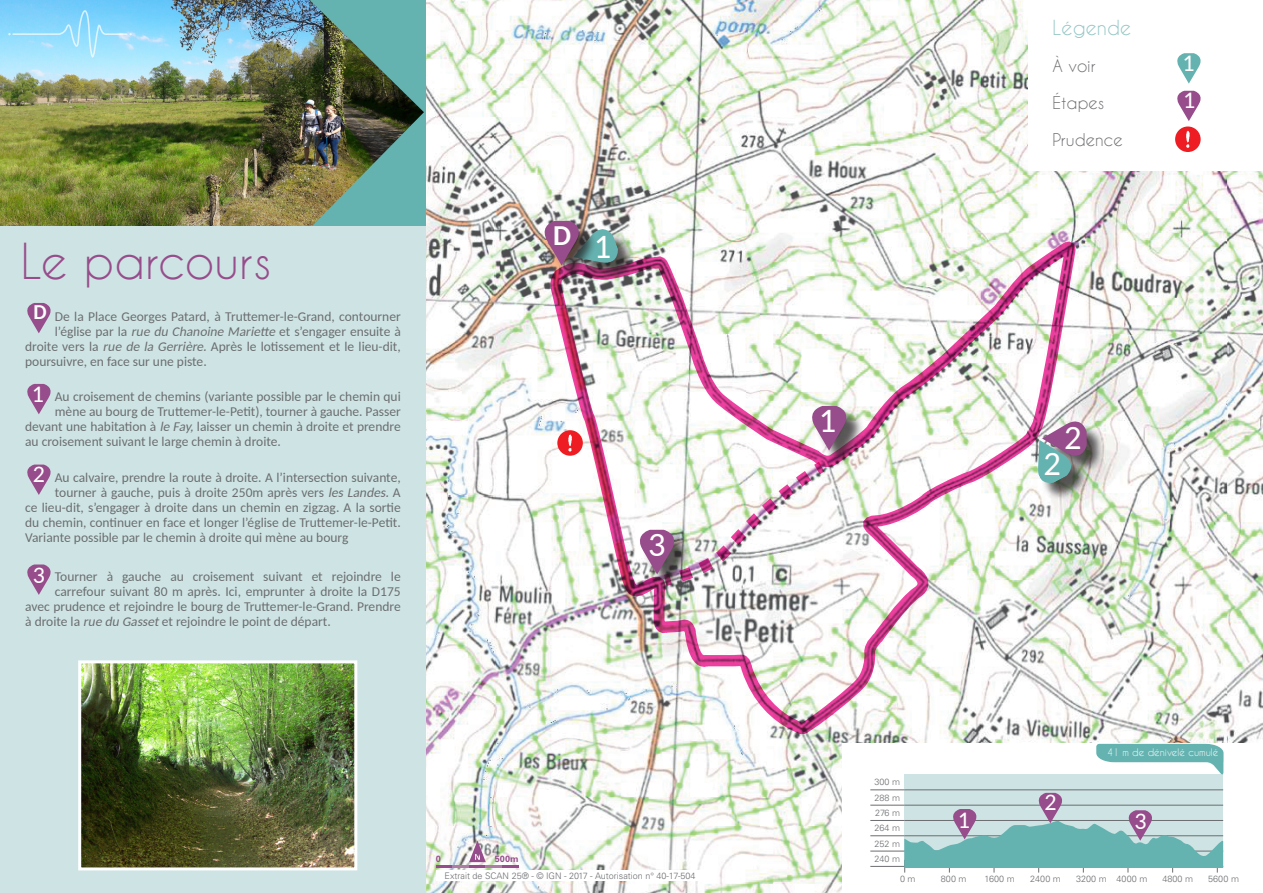
<style>
.page{position:relative;width:1263px;height:893px;background:#fff}
.page>*{position:absolute;margin:0;border:0;box-sizing:border-box;transform-origin:0 0}
.t1{font:46.5px "Caviar Dreams";color:#974d8b}
.t2{font:34.5px "Carlito";color:#fff}
.t3{font:700 28.5px "Carlito";color:#fff}
.t4{font:24px "Carlito";color:#fff}
.t5{font:700 21px "Carlito";color:#fff}
.t6{font:19.5px "Caviar Dreams";color:#94c6c5}
.t7{font:16.5px "Caviar Dreams";color:#6c6d70}
.t8{font:13.5px "Carlito";color:#6c6d70}
.t9{font:9.75px "Caviar Dreams";color:#fff}
.t10{font:300 9px "Univers LT Std";color:#6c6d70}
.t11{font:700 9px "Univers LT Std";color:#974d8b}
.s1{font-style:italic}
</style>
<div class="page">
<img style="left:425px;top:0;width:838px;height:893px">
<svg style="left:550px;top:242px;width:525px;height:492px"></svg>
<img style="left:0;top:0;width:424px;height:226px">
<div style="left:0;top:226px;width:425px;height:667px;background:#cee4e4"></div>
<svg style="left:27px;top:303px;width:24px;height:30px"></svg>
<svg style="left:27px;top:384px;width:24px;height:30px"></svg>
<svg style="left:27px;top:465px;width:24px;height:30px"></svg>
<svg style="left:27px;top:564px;width:24px;height:31px"></svg>
<div style="left:577px;top:232px;width:59px;height:49px;background:#231f20;opacity:.75"></div>
<div style="left:1046px;top:424px;width:59px;height:50px;background:#231f20;opacity:.75"></div>
<div style="left:815px;top:409px;width:49px;height:59px;background:#231f20;opacity:.75"></div>
<svg style="left:812px;top:406px;width:34px;height:45px;background:#a27198"></svg>
<div style="left:643px;top:533px;width:49px;height:59px;background:#231f20;opacity:.75"></div>
<img style="left:640px;top:462px;width:184px;height:124px">
<div style="left:547px;top:223px;width:50px;height:60px;background:#231f20;opacity:.75"></div>
<img style="left:545px;top:221px;width:74px;height:44px">
<div style="left:1029px;top:0;width:234px;height:170px;background:#fff"></div>
<svg style="left:1177px;top:53px;width:23px;height:31px"></svg>
<svg style="left:1177px;top:91px;width:23px;height:30px"></svg>
<div style="left:1175px;top:126px;width:25px;height:26px;background:#ee1d23;border-radius:50%"></div>
<svg style="left:1186px;top:131px;width:4px;height:17px"></svg>
<svg style="left:436px;top:840px;width:83px;height:27px"></svg>
<div style="left:1040px;top:443px;width:49px;height:58px;background:#231f20;opacity:.75"></div>
<svg style="left:1038px;top:422px;width:49px;height:64px;background:#89899a"></svg>
<div style="left:842px;top:744px;width:421px;height:149px;background:#fff"></div>
<div style="left:904px;top:774px;width:319px;height:92px;background:#cee4e4"></div>
<hr style="left:870px;top:789px;width:34px;height:1px;background:#6c6d70">
<hr style="left:904px;top:789px;width:319px;height:1px;background:#6c6d70">
<hr style="left:870px;top:805px;width:34px;height:1px;background:#6c6d70">
<hr style="left:870px;top:820px;width:34px;height:1px;background:#6c6d70">
<hr style="left:870px;top:835px;width:34px;height:1px;background:#6c6d70">
<hr style="left:870px;top:851px;width:34px;height:1px;background:#6c6d70">
<hr style="left:870px;top:866px;width:34px;height:1px;background:#6c6d70">
<svg style="left:1096px;top:744px;width:127px;height:31px"></svg>
<svg style="left:904px;top:793px;width:319px;height:80px"></svg>
<img style="left:82px;top:664px;width:271px;height:202px">
<div style="left:78px;top:660px;width:279px;height:210px;border:3px solid #fff"></div>
<div style="left:436px;top:870px;width:268px;height:11px;background:#fff"></div>
<div style="left:557px;top:430px;width:26px;height:26px;background:#ee1d23;border-radius:50%"></div>
<svg style="left:568px;top:434px;width:4px;height:17px"></svg>
<svg style="left:8px;top:10px;width:124px;height:47px;background:#94dcfd"></svg>
<p class="t1" style="left:21px;top:234px;width:252px">Le parcours</p>
<p class="t8" style="left:55px;top:307px;width:347px">De la Place Georges Patard, à Truttemer-le-Grand, contourner</p>
<p class="t8" style="left:55px;top:322px;width:347px">l’église par la <span class="s1">rue du Chanoine Mariette</span> et s’engager ensuite à</p>
<p class="t8" style="left:25px;top:337px;width:377px">droite vers la <span class="s1">rue de la Gerrière.</span> Après le lotissement et le lieu-dit,</p>
<p class="t8" style="left:25px;top:352px;width:183px">poursuivre, en face sur une piste.</p>
<p class="t8" style="left:55px;top:387px;width:347px">Au croisement de chemins (variante possible par le chemin qui</p>
<p class="t8" style="left:55px;top:402px;width:347px">mène au bourg de Truttemer-le-Petit), tourner à gauche. Passer</p>
<p class="t8" style="left:25px;top:417px;width:377px">devant une habitation à <span class="s1">le Fay,</span>laisser un chemin à droite et prendre</p>
<p class="t8" style="left:25px;top:432px;width:257px">au croisement suivant le large chemin à droite.</p>
<p class="t5" style="left:33px;top:298px;width:15px">D</p>
<p class="t4" style="left:32px;top:378px;width:14px">1</p>
<p class="t4" style="left:33px;top:458px;width:14px">2</p>
<p class="t8" style="left:55px;top:468px;width:347px">Au calvaire, prendre la route à droite. A l’intersection suivante,</p>
<p class="t8" style="left:55px;top:483px;width:347px">tourner à gauche, puis à droite 250m après vers <span class="s1">les Landes.</span> A</p>
<p class="t8" style="left:25px;top:498px;width:377px">ce lieu-dit, s’engager à droite dans un chemin en zigzag. A la sortie</p>
<p class="t8" style="left:25px;top:513px;width:377px">du chemin, continuer en face et longer l’église de Truttemer-le-Petit.</p>
<p class="t8" style="left:25px;top:528px;width:325px">Variante possible par le chemin à droite qui mène au bourg</p>
<p class="t4" style="left:33px;top:559px;width:14px">3</p>
<p class="t8" style="left:55px;top:568px;width:347px">Tourner à gauche au croisement suivant et rejoindre le</p>
<p class="t8" style="left:55px;top:583px;width:347px">carrefour suivant 80 m après. Ici, emprunter à droite la D175</p>
<p class="t8" style="left:25px;top:598px;width:377px">avec prudence et rejoindre le bourg de Truttemer-le-Grand. Prendre</p>
<p class="t8" style="left:25px;top:613px;width:307px">à droite la <span class="s1">rue du Gasset</span>et rejoindre le point de départ.</p>
<p class="t3" style="left:553px;top:216px;width:19px">D</p>
<p class="t2" style="left:594px;top:223px;width:19px">1</p>
<p class="t2" style="left:648px;top:521px;width:19px">3</p>
<p class="t11" style="left:436px;top:853px;width:7px">0</p>
<p class="t11" style="left:495px;top:853px;width:25px">500m</p>
<p class="t10" style="left:445px;top:870px;width:252px">Extrait de SCAN 25® - © IGN - 2017 - Autorisation n° 40-17-504</p>
<p class="t2" style="left:819px;top:397px;width:19px">1</p>
<p class="t6" style="left:1052px;top:16px;width:80px">Légende</p>
<p class="t7" style="left:1052px;top:56px;width:45px">À voir</p>
<p class="t7" style="left:1052px;top:93px;width:53px">Étapes</p>
<p class="t7" style="left:1052px;top:130px;width:72px">Prudence</p>
<p class="t4" style="left:1182px;top:47px;width:14px">1</p>
<p class="t4" style="left:1183px;top:84px;width:14px">1</p>
<p class="t2" style="left:1064px;top:414px;width:19px">2</p>
<p class="t2" style="left:1043px;top:440px;width:19px">2</p>
<p class="t10" style="left:874px;top:777px;width:27px">300 m</p>
<p class="t10" style="left:874px;top:792px;width:27px">288 m</p>
<p class="t10" style="left:875px;top:807px;width:26px">276 m</p>
<p class="t10" style="left:874px;top:823px;width:27px">264 m</p>
<p class="t10" style="left:874px;top:838px;width:27px">252 m</p>
<p class="t10" style="left:874px;top:853px;width:27px">240 m</p>
<p class="t9" style="left:1107px;top:747px;width:113px">41 m de dénivelé cumulé</p>
<p class="t4" style="left:1044px;top:786px;width:14px">2</p>
<p class="t4" style="left:958px;top:803px;width:14px">1</p>
<p class="t4" style="left:1134px;top:804px;width:14px">3</p>
<p class="t10" style="left:900px;top:874px;width:17px">0 m</p>
<p class="t10" style="left:941px;top:874px;width:27px">800 m</p>
<p class="t10" style="left:984px;top:874px;width:32px">1600 m</p>
<p class="t10" style="left:1030px;top:874px;width:32px">2400 m</p>
<p class="t10" style="left:1076px;top:874px;width:32px">3200 m</p>
<p class="t10" style="left:1116px;top:874px;width:32px">4000 m</p>
<p class="t10" style="left:1162px;top:874px;width:32px">4800 m</p>
<p class="t10" style="left:1208px;top:874px;width:32px">5600 m</p>
</div>
